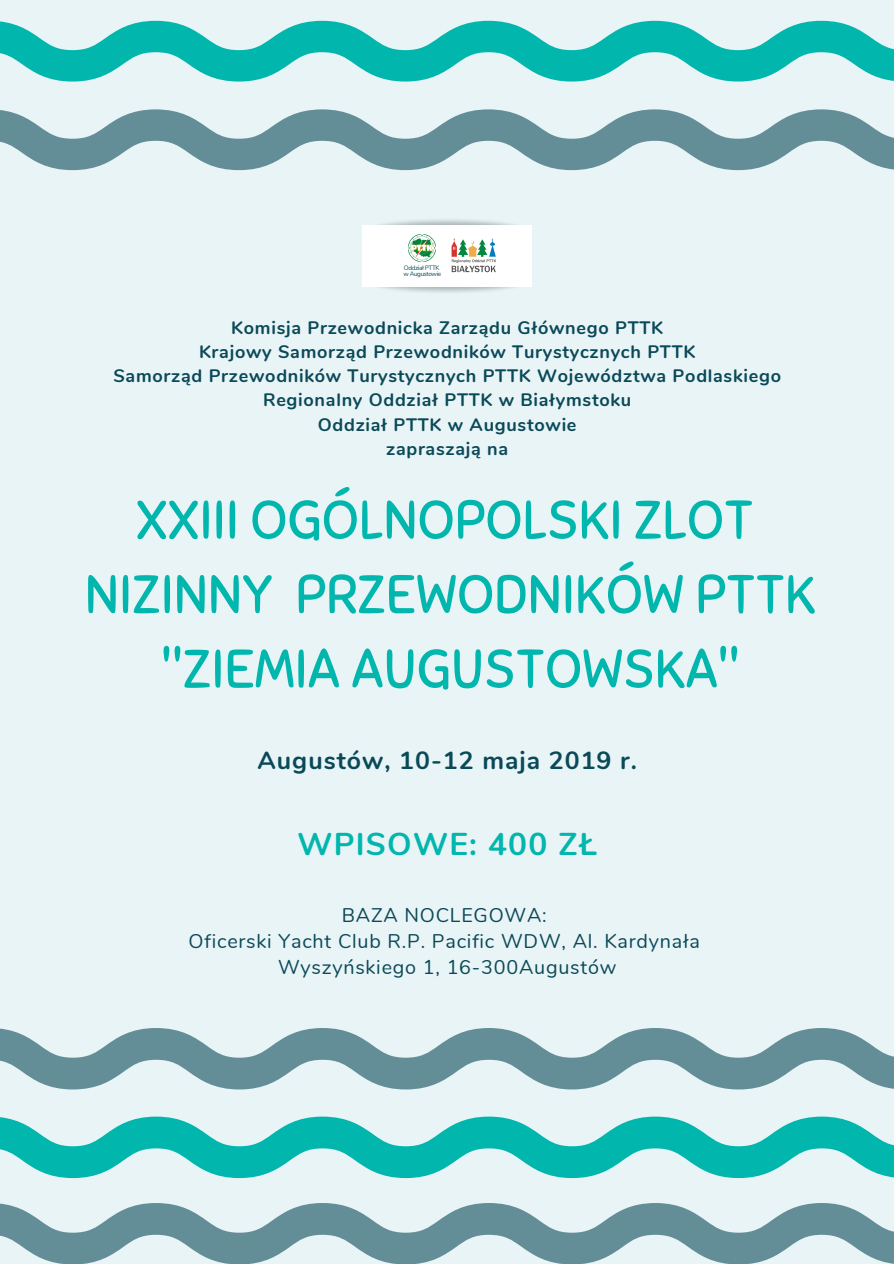
<style>
.page{position:relative;width:894px;height:1264px;background:#fff}
.page>*{position:absolute;margin:0;border:0;box-sizing:border-box;transform-origin:0 0}
.t1{font:54px/74.4px "Sniglet";color:#01b6ad;text-align:center}
.t2{font:700 31.5px "Nunito";letter-spacing:.04em;color:#01b6ad}
.t3{font:700 24.75px "Nunito";letter-spacing:.04em;color:#0a4958}
.t4{font:19.8px/26.1px "Nunito";letter-spacing:.04em;color:#0a4958;text-align:center}
.t5{font:700 18px/24.2px "Nunito";letter-spacing:.04em;color:#0a4958;text-align:center}
.t6{font:6.45px/6px "Nunito";letter-spacing:-.055em;color:#0a4958}
</style>
<div class="page">
<div style="left:0;top:0;width:893px;height:1263px;background:#e9f4f6"></div>
<svg style="left:0;top:109px;width:893px;height:61px;fill:#638d97"></svg>
<svg style="left:0;top:21px;width:893px;height:61px;fill:#01b6ad"></svg>
<svg style="left:0;top:1028px;width:893px;height:61px;fill:#638d97"></svg>
<svg style="left:0;top:1116px;width:893px;height:61px;fill:#01b6ad"></svg>
<svg style="left:0;top:1203px;width:893px;height:60px;fill:#638d97"></svg>
<img style="left:381px;top:271px;width:151px;height:21px">
<img style="left:381px;top:220px;width:151px;height:21px">
<div style="left:362px;top:225px;width:169px;height:62px;background:#fff"></div>
<img style="left:409px;top:235px;width:27px;height:27px">
<img style="left:451px;top:238px;width:45px;height:35px">
<p class="t6" style="left:403px;top:265px;width:39px">Oddział PTTK w Augustowie</p>
<p class="t5" style="left:113px;top:316px;width:669px">Komisja Przewodnicka Zarządu Głównego PTTK<br>Krajowy Samorząd Przewodników Turystycznych PTTK<br>Samorząd Przewodników Turystycznych PTTK Województwa Podlaskiego Regionalny Oddział PTTK w Białymstoku<br>Oddział PTTK w Augustowie<br>zapraszają na</p>
<h1 class="t1" style="left:85px;top:483px;width:732px">XXIII OGÓLNOPOLSKI ZLOT<br>NIZINNY PRZEWODNIKÓW PTTK "ZIEMIA AUGUSTOWSKA"</h1>
<h3 class="t3" style="left:257px;top:743px;width:381px">Augustów, 10-12 maja 2019 r.</h3>
<h2 class="t2" style="left:297px;top:823px;width:301px">WPISOWE: 400 ZŁ</h2>
<p class="t4" style="left:188px;top:902px;width:512px">BAZA NOCLEGOWA:<br>Oficerski Yacht Club R.P. Pacific WDW, Al. Kardynała<br>Wyszyńskiego 1, 16-300Augustów</p>
</div>
